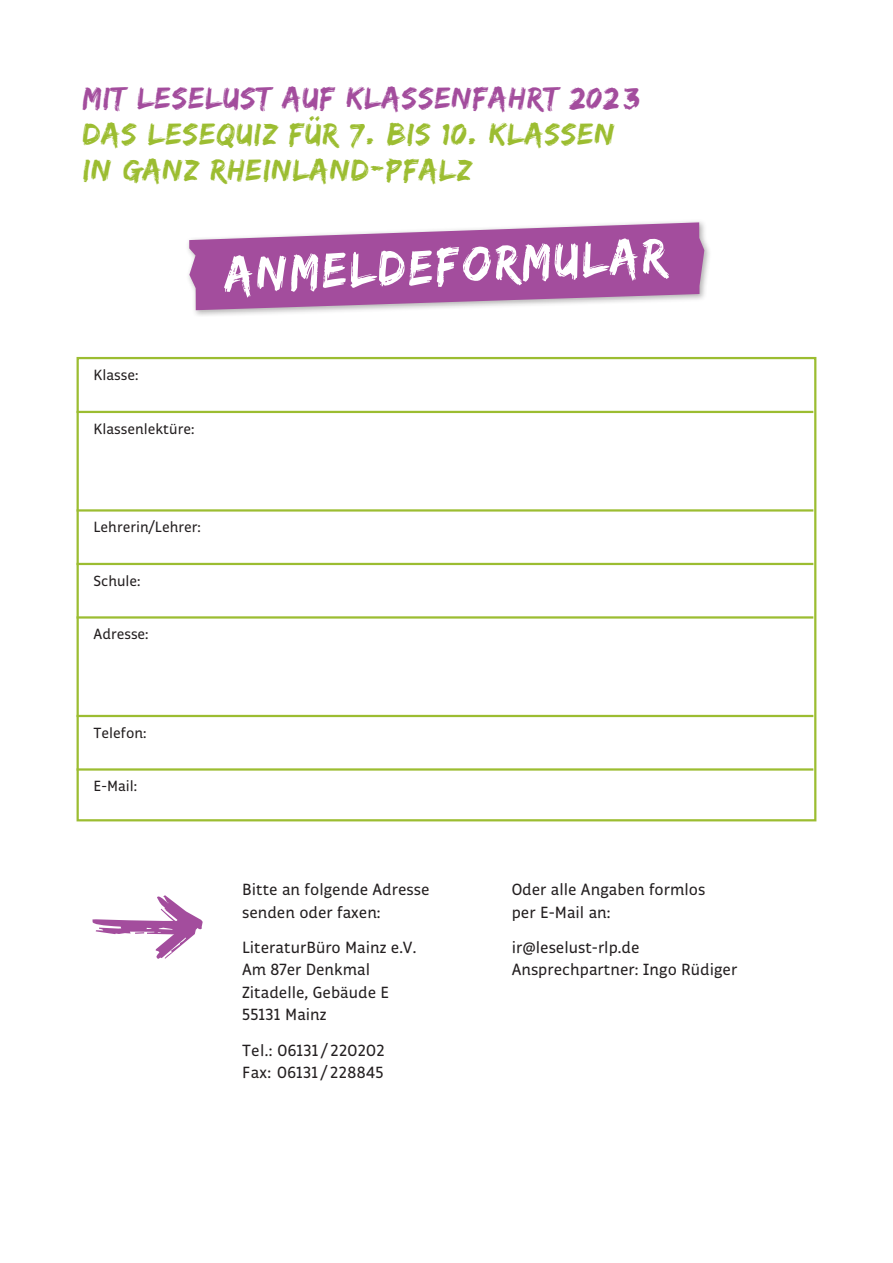
<style>
.page{position:relative;width:893px;height:1263px;background:#fff}
.page>*{position:absolute;margin:0;border:0;box-sizing:border-box;transform-origin:0 0}
.t1{font:51.3px "Edo SZ";color:#fff;scale:.94 1}
.t2{font:31.5px/36px "Edo SZ";letter-spacing:.04em;color:#9cbd31}
.t3{font:31.5px "Edo SZ";letter-spacing:.04em;color:#a34d9d}
.t4{font:16.5px/22.5px "Respublika FY";color:#231f20}
.t5{font:16.5px/22.5px "Respublika FY";letter-spacing:.02em;color:#231f20}
.t6{font:15px "Respublika FY";color:#231f20}
</style>
<div class="page">
<div style="left:77px;top:357px;width:739px;height:464px;border:2px solid #9cbd31"></div>
<div style="left:185px;top:218px;width:526px;height:99px;background:#231f20;opacity:.34"></div>
<svg style="left:189px;top:222px;width:515px;height:88px;background:#b36eae"></svg>
<svg style="left:92px;top:895px;width:111px;height:64px"></svg>
<hr style="left:77px;top:411px;width:736px;height:2px;background:#9cbd31">
<hr style="left:77px;top:509px;width:736px;height:3px;background:#9cbd31">
<hr style="left:77px;top:563px;width:736px;height:2px;background:#9cbd31">
<hr style="left:77px;top:616px;width:736px;height:3px;background:#9cbd31">
<hr style="left:77px;top:715px;width:736px;height:2px;background:#9cbd31">
<hr style="left:77px;top:768px;width:736px;height:3px;background:#9cbd31">
<h2 class="t3" style="left:83px;top:79px;width:558px">MIT LESELUST AUF KLASSENFAHRT 2023</h2>
<h2 class="t2" style="left:83px;top:115px;width:533px">DAS LESEQUIZ FÜR 7. BIS 10. KLASSEN<br>IN GANZ RHEINLAND-PFALZ</h2>
<p class="t6" style="left:94px;top:366px;width:46px">Klasse:</p>
<p class="t6" style="left:94px;top:420px;width:102px">Klassenlektüre:</p>
<h1 class="t1" style="left:224px;top:247px;width:471px;rotate:-3deg">ANMELDEFORMULAR</h1>
<p class="t6" style="left:94px;top:518px;width:109px">Lehrerin/Lehrer:</p>
<p class="t6" style="left:94px;top:572px;width:49px">Schule:</p>
<p class="t6" style="left:94px;top:625px;width:57px">Adresse:</p>
<p class="t6" style="left:94px;top:724px;width:54px">Telefon:</p>
<p class="t6" style="left:94px;top:777px;width:45px">E-Mail:</p>
<p class="t4" style="left:242px;top:879px;width:189px">Bitte an folgende Adresse senden oder faxen:</p>
<p class="t4" style="left:242px;top:937px;width:176px">LiteraturBüro Mainz e.V.<br>Am 87er Denkmal<br>Zitadelle, Gebäude E<br>55131 Mainz</p>
<p class="t5" style="left:242px;top:1039px;width:144px">Tel.: 06131 / 220202<br>Fax: 06131 / 228845</p>
<p class="t4" style="left:512px;top:879px;width:195px">Oder alle Angaben formlos per E-Mail an:</p>
<p class="t4" style="left:512px;top:937px;width:227px">ir@leselust-rlp.de<br>Ansprechpartner: Ingo Rüdiger</p>
</div>
